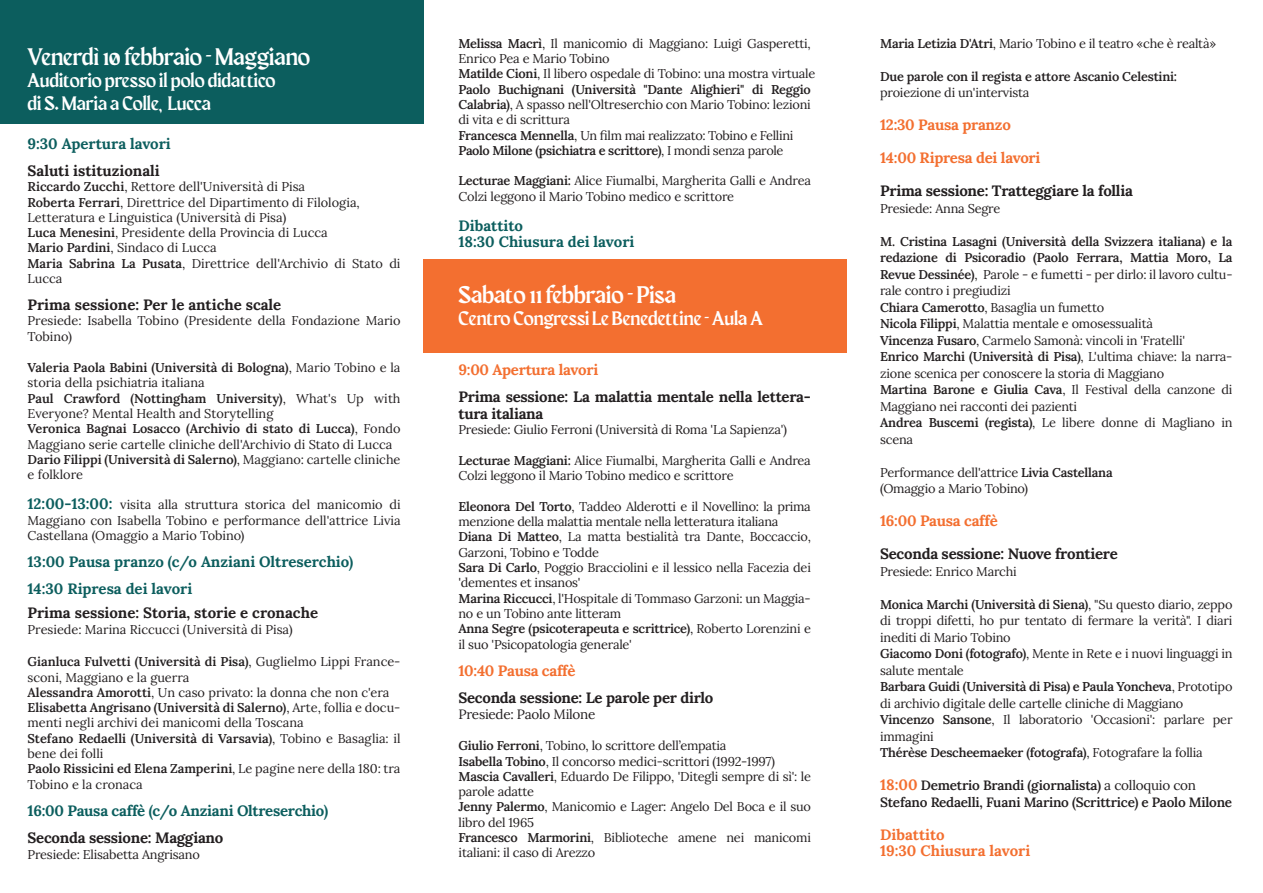
<style>
.page{position:relative;width:1263px;height:893px;background:#fff}
.page>*{position:absolute;margin:0;border:0;box-sizing:border-box;transform-origin:0 0}
.t1{font:24px "Maragsa Display";color:#fff}
.t2{font:19.5px/22.5px "Maragsa Display";letter-spacing:-.005em;color:#fff}
.t3{font:700 15px/17.2px "Lora";letter-spacing:-.015em;color:#231f20}
.t4{font:700 15px/27px "Lora";color:#0c5e5e}
.t5{font:700 15px/16.5px "Lora";letter-spacing:-.015em;color:#f36f30}
.t6{font:600 13.5px/16.5px "Lora";letter-spacing:-.015em;color:#231f20}
.t7{font:13.5px "Lora";letter-spacing:-.02em;color:#231f20}
.t8{font:12.75px/15.3px "Lora";letter-spacing:-.015em;color:#231f20}
.t9{font:600 12.75px "Lora";letter-spacing:-.015em;color:#231f20}
.s1{font-weight:600}
.s2{font-weight:700;font-size:15px;color:#0c5e5e}
.s3{font-weight:700;font-size:15px;color:#f36f30}
.s4{font-weight:400}
</style>
<div class="page">
<div style="left:0;top:0;width:423px;height:123px;background:#0c5e5e"></div>
<div style="left:423px;top:260px;width:423px;height:93px;background:#f36f30"></div>
<h1 class="t1" style="left:28px;top:42px;width:284px">Venerdì 10 febbraio - Maggiano</h1>
<h2 class="t2" style="left:28px;top:69px;width:250px">Auditorio presso il polo didattico di S. Maria a Colle, Lucca</h2>
<p class="t4" style="left:28px;top:129px;width:145px">9:30 Apertura lavori</p>
<p class="t3" style="left:28px;top:161px;width:134px">Saluti istituzionali</p>
<p class="t8" style="left:28px;top:178px;width:374px"><span class="s1">Riccardo Zucchi</span>, Rettore dell'Università di Pisa<br><span class="s1">Roberta Ferrari</span>, Direttrice del Dipartimento di Filologia, Letteratura e Linguistica (Università di Pisa)<br><span class="s1">Luca Menesini</span>, Presidente della Provincia di Lucca<br><span class="s1">Mario Pardini</span>, Sindaco di Lucca<br><span class="s1">Maria Sabrina La Pusata</span>, Direttrice dell'Archivio di Stato di Lucca</p>
<p class="t3" style="left:28px;top:295px;width:255px">Prima sessione: Per le antiche scale</p>
<p class="t8" style="left:28px;top:312px;width:374px">Presiede: Isabella Tobino (Presidente della Fondazione Mario<br>Tobino)</p>
<p class="t8" style="left:28px;top:359px;width:374px"><span class="s1">Valeria Paola Babini (Università di Bologna)</span>, Mario Tobino e la storia della psichiatria italiana<br><span class="s1">Paul Crawford (Nottingham University)</span>, What's Up with Everyone? Mental Health and Storytelling<br><span class="s1">Veronica Bagnai Losacco (Archivio di stato di Lucca)</span>, Fondo Maggiano serie cartelle cliniche dell'Archivio di Stato di Lucca <span class="s1">Dario Filippi (Università di Salerno)</span>, Maggiano: cartelle cliniche e folklore</p>
<p class="t8" style="left:28px;top:496px;width:375px;text-align:justify"><span class="s2">12:00-13:00:</span> visita alla struttura storica del manicomio di Maggiano con Isabella Tobino e performance dell'attrice Livia Castellana (Omaggio a Mario Tobino)</p>
<p class="t4" style="left:28px;top:547px;width:327px">13:00 Pausa pranzo (c/o Anziani Oltreserchio)<br>14:30 Ripresa dei lavori</p>
<p class="t3" style="left:28px;top:603px;width:292px">Prima sessione: Storia, storie e cronache</p>
<p class="t8" style="left:28px;top:621px;width:267px">Presiede: Marina Riccucci (Università di Pisa)</p>
<p class="t8" style="left:28px;top:653px;width:374px"><span class="s1">Gianluca Fulvetti (Università di Pisa)</span>, Guglielmo Lippi France&shy;sconi, Maggiano e la guerra<br><span class="s1">Alessandra Amorotti</span>, Un caso privato: la donna che non c'era <span class="s1">Elisabetta Angrisano (Università di Salerno)</span>, Arte, follia e docu&shy;menti negli archivi dei manicomi della Toscana<br><span class="s1">Stefano Redaelli (Università di Varsavia)</span>, Tobino e Basaglia: il bene dei folli<br><span class="s1">Paolo Rissicini ed Elena Zamperini</span>, Le pagine nere della 180: tra Tobino e la cronaca</p>
<p class="t4" style="left:28px;top:796px;width:302px">16:00 Pausa caffè (c/o Anziani Oltreserchio)</p>
<p class="t3" style="left:28px;top:828px;width:197px">Seconda sessione: Maggiano</p>
<p class="t8" style="left:28px;top:846px;width:174px">Presiede: Elisabetta Angrisano</p>
<p class="t8" style="left:458px;top:35px;width:358px"><span class="s1">Melissa Macrì</span>, Il manicomio di Maggiano: Luigi Gasperetti, Enrico Pea e Mario Tobino<br><span class="s1">Matilde Cioni</span>, Il libero ospedale di Tobino: una mostra virtuale <span class="s1">Paolo Buchignani (Università "Dante Alighieri" di Reggio Calabria)</span>, A spasso nell'Oltreserchio con Mario Tobino: lezioni di vita e di scrittura<br><span class="s1">Francesca Mennella</span>, Un film mai realizzato: Tobino e Fellini <span class="s1">Paolo Milone (psichiatra e scrittore)</span>, I mondi senza parole</p>
<p class="t8" style="left:458px;top:172px;width:354px"><span class="s1">Lecturae Maggiani:</span> Alice Fiumalbi, Margherita Galli e Andrea<br>Colzi leggono il Mario Tobino medico e scrittore</p>
<p class="t4" style="left:458px;top:216px;width:177px;line-height:16.5px">Dibattito<br>18:30 Chiusura dei lavori</p>
<h1 class="t1" style="left:458px;top:280px;width:219px">Sabato 11 febbraio - Pisa</h1>
<h2 class="t2" style="left:458px;top:307px;width:306px">Centro Congressi Le Benedettine - Aula A</h2>
<p class="t5" style="left:458px;top:360px;width:141px">9:00 Apertura lavori</p>
<p class="t3" style="left:458px;top:387px;width:354px">Prima sessione: La malattia mentale nella lettera&shy;tura italiana</p>
<p class="t8" style="left:458px;top:421px;width:330px">Presiede: Giulio Ferroni (Università di Roma 'La Sapienza')</p>
<p class="t8" style="left:458px;top:452px;width:354px"><span class="s1">Lecturae Maggiani:</span> Alice Fiumalbi, Margherita Galli e Andrea<br>Colzi leggono il Mario Tobino medico e scrittore</p>
<p class="t8" style="left:458px;top:498px;width:354px"><span class="s1">Eleonora Del Torto</span>, Taddeo Alderotti e il Novellino: la prima menzione della malattia mentale nella letteratura italiana <span class="s1">Diana Di Matteo</span>, La matta bestialità tra Dante, Boccaccio, Garzoni, Tobino e Todde<br><span class="s1">Sara Di Carlo</span>, Poggio Bracciolini e il lessico nella Facezia dei 'dementes et insanos'<br><span class="s1">Marina Riccucci</span>, l'Hospitale di Tommaso Garzoni: un Maggia&shy;no e un Tobino ante litteram<br><span class="s1">Anna Segre (psicoterapeuta e scrittrice)</span>, Roberto Lorenzini e il suo 'Psicopatologia generale'</p>
<p class="t5" style="left:458px;top:661px;width:119px">10:40 Pausa caffè</p>
<p class="t3" style="left:458px;top:688px;width:256px">Seconda sessione: Le parole per dirlo</p>
<p class="t7" style="left:458px;top:704px;width:139px">Presiede: Paolo Milone</p>
<p class="t8" style="left:458px;top:737px;width:354px"><span class="s1">Giulio Ferroni</span>, Tobino, lo scrittore dell’empatia<br><span class="s1">Isabella Tobino</span>, Il concorso medici-scrittori (1992-1997)<br><span class="s1">Mascia Cavalleri</span>, Eduardo De Filippo, 'Ditegli sempre di sì': le parole adatte<br><span class="s1">Jenny Palermo</span>, Manicomio e Lager: Angelo Del Boca e il suo libro del 1965<br><span class="s1">Francesco Marmorini</span>, Biblioteche amene nei manicomi italiani: il caso di Arezzo</p>
<p class="t8" style="left:880px;top:35px;width:337px"><span class="s1">Maria Letizia D'Atri</span>, Mario Tobino e il teatro «che è realtà»</p>
<p class="t9" style="left:880px;top:67px;width:298px">Due parole con il regista e attore Ascanio Celestini:</p>
<p class="t8" style="left:880px;top:84px;width:151px">proiezione di un'intervista</p>
<p class="t5" style="left:880px;top:116px;width:132px">12:30 Pausa pranzo</p>
<p class="t5" style="left:880px;top:149px;width:162px">14:00 Ripresa dei lavori</p>
<p class="t3" style="left:880px;top:181px;width:254px">Prima sessione: Tratteggiare la follia</p>
<p class="t8" style="left:880px;top:200px;width:122px">Presiede: Anna Segre</p>
<p class="t8" style="left:880px;top:232px;width:354px;line-height:16.5px"><span class="s1">M. Cristina Lasagni (Università della Svizzera italiana) e la redazione di Psicoradio (Paolo Ferrara, Mattia Moro, La Revue Dessinée)</span>, Parole - e fumetti - per dirlo: il lavoro cultu&shy;rale contro i pregiudizi<br><span class="s1">Chiara Camerotto</span>, Basaglia un fumetto<br><span class="s1">Nicola Filippi</span>, Malattia mentale e omosessualità<br><span class="s1">Vincenza Fusaro</span>, Carmelo Samonà: vincoli in 'Fratelli'<br><span class="s1">Enrico Marchi (Università di Pisa)</span>, L'ultima chiave: la narra&shy;zione scenica per conoscere la storia di Maggiano<br><span class="s1">Martina Barone e Giulia Cava</span>, Il Festival della canzone di Maggiano nei racconti dei pazienti<br><span class="s1">Andrea Buscemi (regista)</span>, Le libere donne di Magliano in scena</p>
<p class="t8" style="left:880px;top:463px;width:234px;line-height:16.5px">Performance dell'attrice <span class="s1">Livia Castellana </span>(Omaggio a Mario Tobino)</p>
<p class="t5" style="left:880px;top:512px;width:119px">16:00 Pausa caffè</p>
<p class="t3" style="left:880px;top:544px;width:239px">Seconda sessione: Nuove frontiere</p>
<p class="t8" style="left:880px;top:563px;width:138px">Presiede: Enrico Marchi</p>
<p class="t8" style="left:880px;top:595px;width:354px;line-height:16.5px"><span class="s1">Monica Marchi (Università di Siena)</span>, "Su questo diario, zeppo di troppi difetti, ho pur tentato di fermare la verità". I diari inediti di Mario Tobino<br><span class="s1">Giacomo Doni (fotografo)</span>, Mente in Rete e i nuovi linguaggi in salute mentale<br><span class="s1">Barbara Guidi (Università di Pisa) e Paula Yoncheva</span>, Prototipo di archivio digitale delle cartelle cliniche di Maggiano <span class="s1">Vincenzo Sansone</span>, Il laboratorio 'Occasioni': parlare per immagini<br><span class="s1">Thérèse Descheemaeker (fotografa)</span>, Fotografare la follia</p>
<p class="t6" style="left:880px;top:776px;width:354px"><span class="s3">18:00</span> Demetrio Brandi (giornalista) <span class="s4">a colloquio con<br></span>Stefano Redaelli, Fuani Marino (Scrittrice) e Paolo Milone</p>
<p class="t5" style="left:880px;top:825px;width:152px">Dibattito<br>19:30 Chiusura lavori</p>
</div>
